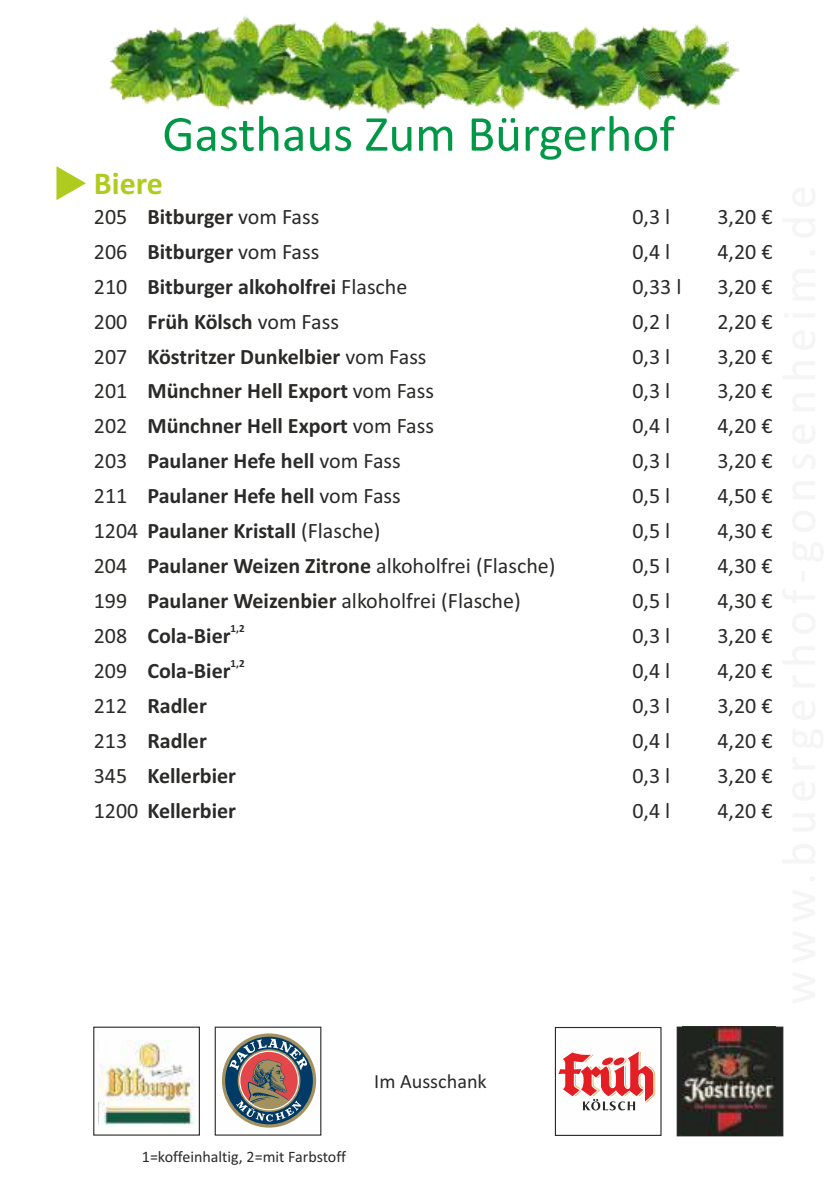
<style>
.page{position:relative;width:840px;height:1191px;background:#fff}
.page>*{position:absolute;margin:0;border:0;box-sizing:border-box;transform-origin:0 0}
.t1{font:50.8px "Calibri";color:#009846}
.t2{font:700 32px "Calibri";color:#b0cb1f}
.t3{font:22px "Calibri";color:#2b2a29}
.t4{font:700 22px "Calibri";color:#2b2a29}
.t5{font:20.2px "Calibri";color:#2b2a29}
.t6{font:16px "Calibri";color:#2b2a29}
.t7{font:700 11px "Calibri";color:#2b2a29}
.s1{font-weight:700}
.s2{font-weight:400}
</style>
<div class="page">
<svg style="left:676px;top:1026px;width:107px;height:111px;background:#343634"></svg>
<svg style="left:93px;top:1026px;width:107px;height:110px"></svg>
<img style="left:682px;top:1026px;width:93px;height:109px">
<img style="left:97px;top:1040px;width:98px;height:84px">
<svg style="left:554px;top:1026px;width:107px;height:110px"></svg>
<svg style="left:214px;top:1026px;width:108px;height:110px"></svg>
<svg style="left:56px;top:166px;width:30px;height:34px"></svg>
<img style="left:110px;top:16px;width:630px;height:98px">
<h1 class="t1" style="left:162px;top:112px;width:513px">Gasthaus Zum Bürgerhof</h1>
<h2 class="t2" style="left:94px;top:170px;width:71px">Biere</h2>
<p class="t3" style="left:94px;top:207px;width:227px">205 <span class="s1">Bitburger</span> vom Fass</p>
<p class="t3" style="left:632px;top:207px;width:39px">0,3 l</p>
<p class="t3" style="left:717px;top:207px;width:57px">3,20 €</p>
<p class="t3" style="left:94px;top:242px;width:227px">206 <span class="s1">Bitburger</span> vom Fass</p>
<p class="t3" style="left:632px;top:242px;width:39px">0,4 l</p>
<p class="t3" style="left:717px;top:242px;width:57px">4,20 €</p>
<p class="t4" style="left:94px;top:277px;width:315px"><span class="s2">210</span> Bitburger alkoholfrei <span class="s2">Flasche</span></p>
<p class="t3" style="left:632px;top:277px;width:50px">0,33 l</p>
<p class="t3" style="left:717px;top:277px;width:57px">3,20 €</p>
<p class="t3" style="left:94px;top:312px;width:246px">200 <span class="s1">Früh Kölsch</span> vom Fass</p>
<p class="t3" style="left:632px;top:312px;width:39px">0,2 l</p>
<p class="t3" style="left:717px;top:312px;width:57px">2,20 €</p>
<p class="t4" style="left:94px;top:347px;width:334px"><span class="s2">207</span> Köstritzer Dunkelbier <span class="s2">vom Fass</span></p>
<p class="t3" style="left:632px;top:347px;width:39px">0,3 l</p>
<p class="t3" style="left:717px;top:347px;width:57px">3,20 €</p>
<p class="t4" style="left:94px;top:382px;width:341px"><span class="s2">201</span> Münchner Hell Export <span class="s2">vom Fass</span></p>
<p class="t3" style="left:632px;top:382px;width:39px">0,3 l</p>
<p class="t3" style="left:717px;top:382px;width:57px">3,20 €</p>
<p class="t4" style="left:94px;top:417px;width:341px"><span class="s2">202</span> Münchner Hell Export <span class="s2">vom Fass</span></p>
<p class="t3" style="left:632px;top:417px;width:39px">0,4 l</p>
<p class="t3" style="left:717px;top:417px;width:57px">4,20 €</p>
<p class="t4" style="left:94px;top:452px;width:308px"><span class="s2">203</span> Paulaner Hefe hell <span class="s2">vom Fass</span></p>
<p class="t3" style="left:632px;top:452px;width:39px">0,3 l</p>
<p class="t3" style="left:717px;top:452px;width:57px">3,20 €</p>
<p class="t4" style="left:94px;top:487px;width:308px"><span class="s2">211</span> Paulaner Hefe hell <span class="s2">vom Fass</span></p>
<p class="t3" style="left:632px;top:487px;width:39px">0,5 l</p>
<p class="t3" style="left:717px;top:487px;width:57px">4,50 €</p>
<p class="t4" style="left:94px;top:521px;width:288px"><span class="s2">1204</span> Paulaner Kristall <span class="s2">(Flasche)</span></p>
<p class="t3" style="left:632px;top:521px;width:39px">0,5 l</p>
<p class="t3" style="left:717px;top:521px;width:57px">4,30 €</p>
<p class="t3" style="left:94px;top:556px;width:463px">204 <span class="s1">Paulaner Weizen Zitrone</span> alkoholfrei (Flasche)</p>
<p class="t3" style="left:632px;top:556px;width:39px">0,5 l</p>
<p class="t3" style="left:717px;top:556px;width:57px">4,30 €</p>
<p class="t3" style="left:94px;top:591px;width:428px">199 <span class="s1">Paulaner Weizenbier</span> alkoholfrei (Flasche)</p>
<p class="t3" style="left:632px;top:591px;width:39px">0,5 l</p>
<p class="t3" style="left:717px;top:591px;width:57px">4,30 €</p>
<p class="t7" style="left:230px;top:623px;width:15px">1,2</p>
<p class="t4" style="left:94px;top:626px;width:138px"><span class="s2">208</span> Cola-Bier</p>
<p class="t3" style="left:632px;top:626px;width:39px">0,3 l</p>
<p class="t3" style="left:717px;top:626px;width:57px">3,20 €</p>
<p class="t7" style="left:230px;top:658px;width:15px">1,2</p>
<p class="t4" style="left:94px;top:661px;width:138px"><span class="s2">209</span> Cola-Bier</p>
<p class="t3" style="left:632px;top:661px;width:39px">0,4 l</p>
<p class="t3" style="left:717px;top:661px;width:57px">4,20 €</p>
<p class="t4" style="left:94px;top:696px;width:114px"><span class="s2">212</span> Radler</p>
<p class="t3" style="left:632px;top:696px;width:39px">0,3 l</p>
<p class="t3" style="left:717px;top:696px;width:57px">3,20 €</p>
<p class="t4" style="left:94px;top:731px;width:114px"><span class="s2">213</span> Radler</p>
<p class="t3" style="left:632px;top:731px;width:39px">0,4 l</p>
<p class="t3" style="left:717px;top:731px;width:57px">4,20 €</p>
<p class="t4" style="left:94px;top:766px;width:144px"><span class="s2">345</span> Kellerbier</p>
<p class="t3" style="left:632px;top:766px;width:39px">0,3 l</p>
<p class="t3" style="left:717px;top:766px;width:57px">3,20 €</p>
<p class="t4" style="left:94px;top:801px;width:144px"><span class="s2">1200</span> Kellerbier</p>
<p class="t3" style="left:632px;top:801px;width:39px">0,4 l</p>
<p class="t3" style="left:717px;top:801px;width:57px">4,20 €</p>
<p class="t6" style="left:142px;top:1150px;width:205px">1=koffeinhaltig, 2=mit Farbstoff</p>
<p class="t5" style="left:374px;top:1073px;width:114px">Im Ausschank</p>
</div>
